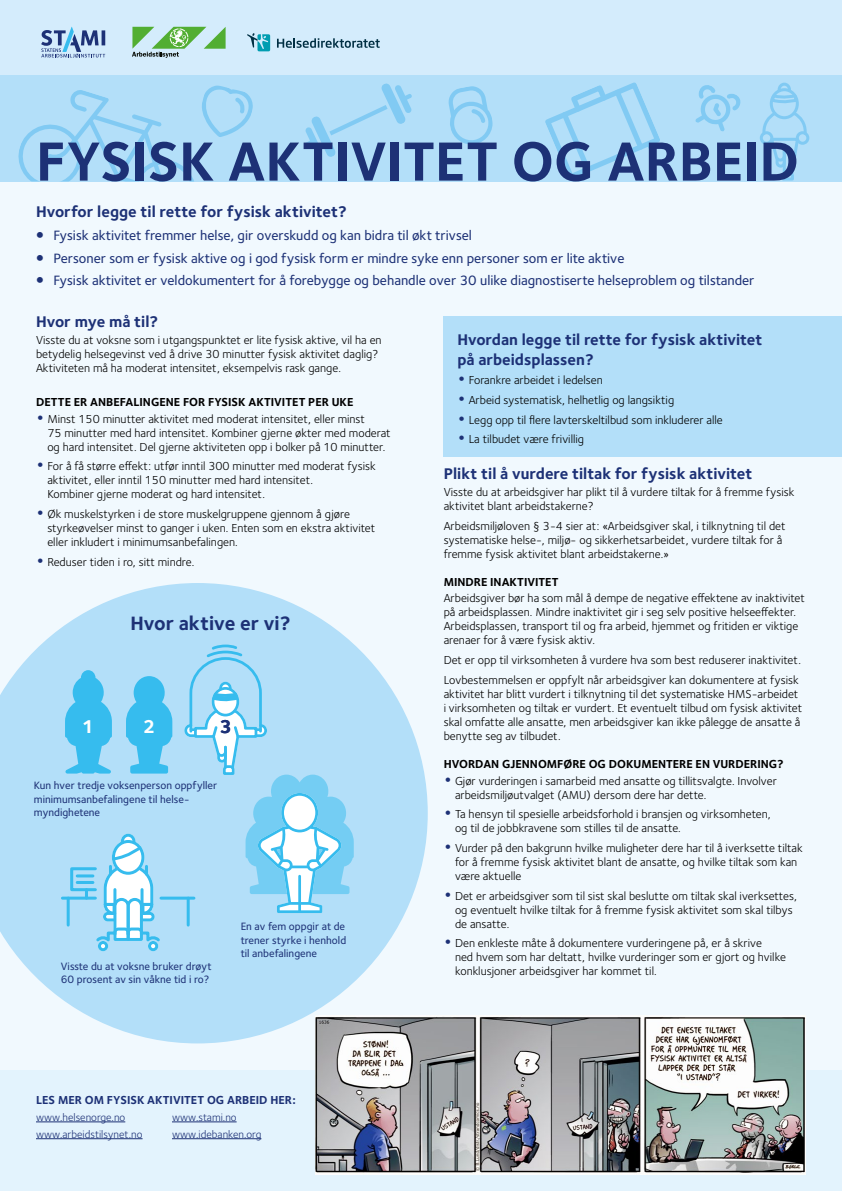
<style>
.page{position:relative;width:842px;height:1191px;background:#fff}
.page>*{position:absolute;margin:0;border:0;box-sizing:border-box;transform-origin:0 0}
.t1{font:700 57px "Foundry Sterling";color:#1d3176}
.t2{font:36px "Foundry Sterling";color:#1d3176}
.t3{font:700 20px "Foundry Sterling";color:#1d3176}
.t4{font:700 19.2px "Foundry Sterling";color:#fff}
.t5{font:700 19.2px "Foundry Sterling";color:#1d3176}
.t6{font:700 16px/19.2px "Foundry Sterling";color:#1d3176}
.t7{font:500 14px "Foundry Sterling";color:#1d3176}
.t8{font:12px/14px "Foundry Sterling";color:#000}
.t9{font:700 12px "Foundry Sterling";color:#000}
.t10{font:700 12px "Foundry Sterling";color:#1d3176}
.t11{font:500 11px/13.2px "Foundry Sterling";color:#1d3176}
.t12{font:11px/16.8px "Foundry Sterling";color:#1d3176}
.s1{font-weight:700;font-size:19px;color:#1d3176}
</style>
<div class="page">
<div style="left:0;top:162px;width:842px;height:1029px;background:#f1f9fe"></div>
<svg style="left:136px;top:583px;width:292px;height:460px"></svg>
<svg style="left:0;top:591px;width:426px;height:444px;fill:#b3dff9"></svg>
<div style="left:0;top:1070px;width:842px;height:121px;background:#e3f3fd"></div>
<div style="left:0;top:0;width:842px;height:85px;background:#d4ecfc"></div>
<svg style="left:277px;top:38px;width:103px;height:10px"></svg>
<svg style="left:247px;top:33px;width:23px;height:18px"></svg>
<svg style="left:132px;top:27px;width:94px;height:31px"></svg>
<svg style="left:41px;top:27px;width:64px;height:31px"></svg>
<div style="left:0;top:75px;width:842px;height:106px;background:#b3dff9"></div>
<svg style="left:305px;top:83px;width:107px;height:74px"></svg>
<svg style="left:695px;top:85px;width:46px;height:46px"></svg>
<svg style="left:448px;top:86px;width:45px;height:59px"></svg>
<svg style="left:541px;top:82px;width:122px;height:100px"></svg>
<svg style="left:18px;top:85px;width:235px;height:96px"></svg>
<div style="left:760px;top:131px;width:13px;height:14px;border:3px solid #36bcee;border-radius:50%"></div>
<svg style="left:761px;top:83px;width:47px;height:97px"></svg>
<div style="left:796px;top:131px;width:13px;height:14px;border:3px solid #36bcee;border-radius:50%"></div>
<img style="left:315px;top:1015px;width:491px;height:159px">
<hr style="left:36px;top:1121px;width:89px;height:1px;background:#1d3176">
<hr style="left:36px;top:1138px;width:107px;height:1px;background:#1d3176">
<hr style="left:172px;top:1121px;width:65px;height:1px;background:#1d3176">
<hr style="left:172px;top:1138px;width:89px;height:1px;background:#1d3176">
<div style="left:444px;top:316px;width:398px;height:141px;background:#b3dff9"></div>
<div style="left:98px;top:941px;width:10px;height:10px;border:3px solid #36bcee;border-radius:50%"></div>
<div style="left:148px;top:941px;width:10px;height:10px;border:3px solid #36bcee;border-radius:50%"></div>
<svg style="left:94px;top:833px;width:69px;height:114px"></svg>
<hr style="left:161px;top:896px;width:33px;height:3px;background:#36bcee">
<hr style="left:187px;top:898px;width:3px;height:27px;background:#36bcee">
<hr style="left:62px;top:896px;width:33px;height:3px;background:#36bcee">
<hr style="left:67px;top:898px;width:3px;height:27px;background:#36bcee">
<svg style="left:85px;top:891px;width:3px;height:5px"></svg>
<div style="left:70px;top:867px;width:27px;height:24px;border:3px solid #36bcee"></div>
<hr style="left:77px;top:874px;width:16px;height:3px;background:#36bcee">
<hr style="left:77px;top:881px;width:16px;height:3px;background:#36bcee">
<svg style="left:126px;top:676px;width:46px;height:97px;background:#57c5f0"></svg>
<svg style="left:65px;top:670px;width:47px;height:103px;background:#5cc6f1"></svg>
<svg style="left:183px;top:644px;width:171px;height:269px;background:#a9ddf7"></svg>
<h1 class="t1" style="left:36px;top:127px;width:764px">FYSISK AKTIVITET OG ARBEID</h1>
<h3 class="t6" style="left:36px;top:203px;width:312px">Hvorfor legge til rette for fysisk aktivitet?</h3>
<h2 class="t2" style="left:30px;top:211px;width:21px">•</h2>
<p class="t7" style="left:53px;top:227px;width:420px">Fysisk aktivitet fremmer helse, gir overskudd og kan bidra til økt trivsel</p>
<h2 class="t2" style="left:30px;top:234px;width:21px">•</h2>
<p class="t7" style="left:53px;top:250px;width:573px">Personer som er fysisk aktive og i god fysisk form er mindre syke enn personer som er lite aktive</p>
<h2 class="t2" style="left:30px;top:256px;width:21px">•</h2>
<p class="t7" style="left:53px;top:272px;width:703px">Fysisk aktivitet er veldokumentert for å forebygge og behandle over 30 ulike diagnostiserte helseproblem og tilstander</p>
<h3 class="t6" style="left:36px;top:313px;width:124px">Hvor mye må til?</h3>
<p class="t8" style="left:36px;top:333px;width:347px">Visste du at voksne som i utgangspunktet er lite fysisk aktive, vil ha en betydelig helsegevinst ved å drive 30 minutter fysisk aktivitet daglig?<br>Aktiviteten må ha moderat intensitet, eksempelvis rask gange.</p>
<p class="t9" style="left:36px;top:395px;width:319px">DETTE ER ANBEFALINGENE FOR FYSISK AKTIVITET PER UKE</p>
<p class="t8" style="left:47px;top:412px;width:345px;text-indent:-11px"><span class="s1">•</span> Minst 150 minutter aktivitet med moderat intensitet, eller minst<br>75 minutter med hard intensitet. Kombiner gjerne økter med moderat og hard intensitet. Del gjerne aktiviteten opp i bolker på 10 minutter.</p>
<p class="t8" style="left:47px;top:459px;width:330px;text-indent:-11px"><span class="s1">•</span> For å få større effekt: utfør inntil 300 minutter med moderat fysisk aktivitet, eller inntil 150 minutter med hard intensitet.<br>Kombiner gjerne moderat og hard intensitet.</p>
<p class="t8" style="left:47px;top:507px;width:329px;text-indent:-11px"><span class="s1">•</span> Øk muskelstyrken i de store muskelgruppene gjennom å gjøre styrkeøvelser minst to ganger i uken. Enten som en ekstra aktivitet eller inkludert i minimumsanbefalingen.</p>
<p class="t8" style="left:36px;top:555px;width:160px"><span class="s1">•</span> Reduser tiden i ro, sitt mindre.</p>
<h3 class="t3" style="left:130px;top:611px;width:162px">Hvor aktive er vi?</h3>
<h3 class="t4" style="left:82px;top:715px;width:14px">1</h3>
<h3 class="t4" style="left:143px;top:715px;width:14px">2</h3>
<h3 class="t5" style="left:219px;top:715px;width:14px">3</h3>
<p class="t11" style="left:34px;top:779px;width:185px">Kun hver tredje voksenperson oppfyller minimumsanbefalingene til helse&shy;myndighetene</p>
<p class="t11" style="left:61px;top:959px;width:152px">Visste du at voksne bruker drøyt<br>60 prosent av sin våkne tid i ro?</p>
<p class="t11" style="left:241px;top:920px;width:107px;text-align:justify">En av fem oppgir at de trener styrke i henhold til anbefalingene</p>
<p class="t10" style="left:36px;top:1092px;width:261px">LES MER OM FYSISK AKTIVITET OG ARBEID HER:</p>
<p class="t12" style="left:36px;top:1108px;width:108px">www.helsenorge.no www.arbeidstilsynet.no</p>
<p class="t12" style="left:172px;top:1108px;width:91px">www.stami.no www.idebanken.org</p>
<h3 class="t6" style="left:457px;top:331px;width:307px">Hvordan legge til rette for fysisk aktivitet på arbeidsplassen?</h3>
<p class="t8" style="left:457px;top:373px;width:147px"><span class="s1">•</span> Forankre arbeidet i ledelsen</p>
<p class="t8" style="left:457px;top:393px;width:218px"><span class="s1">•</span> Arbeid systematisk, helhetlig og langsiktig</p>
<p class="t8" style="left:457px;top:413px;width:267px"><span class="s1">•</span> Legg opp til flere lavterskeltilbud som inkluderer alle</p>
<p class="t8" style="left:457px;top:432px;width:128px"><span class="s1">•</span> La tilbudet være frivillig</p>
<h3 class="t6" style="left:444px;top:465px;width:310px">Plikt til å vurdere tiltak for fysisk aktivitet</h3>
<p class="t8" style="left:444px;top:485px;width:352px">Visste du at arbeidsgiver har plikt til å vurdere tiltak for å fremme fysisk aktivitet blant arbeidstakerne?</p>
<p class="t8" style="left:444px;top:518px;width:343px">Arbeidsmiljøloven § 3-4 sier at: «Arbeidsgiver skal, i tilknytning til det systematiske helse-, miljø- og sikkerhetsarbeidet, vurdere tiltak for å fremme fysisk aktivitet blant arbeidstakerne.»</p>
<p class="t9" style="left:444px;top:574px;width:116px">MINDRE INAKTIVITET</p>
<p class="t8" style="left:444px;top:591px;width:363px">Arbeidsgiver bør ha som mål å dempe de negative effektene av inaktivitet på arbeidsplassen. Mindre inaktivitet gir i seg selv positive helseeffekter.<br>Arbeidsplassen, transport til og fra arbeid, hjemmet og fritiden er viktige arenaer for å være fysisk aktiv.</p>
<p class="t8" style="left:444px;top:650px;width:359px;line-height:19.7px">Det er opp til virksomheten å vurdere hva som best reduserer inaktivitet.<br>Lovbestemmelsen er oppfylt når arbeidsgiver kan dokumentere at fysisk</p>
<p class="t8" style="left:444px;top:687px;width:360px">aktivitet har blitt vurdert i tilknytning til det systematiske HMS-arbeidet i virksomheten og tiltak er vurdert. Et eventuelt tilbud om fysisk aktivitet skal omfatte alle ansatte, men arbeidsgiver kan ikke pålegge de ansatte å benytte seg av tilbudet.</p>
<p class="t9" style="left:444px;top:756px;width:341px">HVORDAN GJENNOMFØRE OG DOKUMENTERE EN VURDERING?</p>
<p class="t8" style="left:455px;top:773px;width:323px;text-indent:-11px"><span class="s1">•</span> Gjør vurderingen i samarbeid med ansatte og tillitsvalgte. Involver arbeidsmiljøutvalget (AMU) dersom dere har dette.</p>
<p class="t8" style="left:455px;top:807px;width:317px;text-indent:-11px"><span class="s1">•</span> Ta hensyn til spesielle arbeidsforhold i bransjen og virksomheten, og til de jobbkravene som stilles til de ansatte.</p>
<p class="t8" style="left:455px;top:841px;width:349px;text-indent:-11px"><span class="s1">•</span> Vurder på den bakgrunn hvilke muligheter dere har til å iverksette tiltak for å fremme fysisk aktivitet blant de ansatte, og hvilke tiltak som kan være aktuelle</p>
<p class="t8" style="left:455px;top:888px;width:343px;text-indent:-11px"><span class="s1">•</span> Det er arbeidsgiver som til sist skal beslutte om tiltak skal iverksettes, og eventuelt hvilke tiltak for å fremme fysisk aktivitet som skal tilbys de ansatte.</p>
<p class="t8" style="left:455px;top:936px;width:332px;text-indent:-11px"><span class="s1">•</span> Den enkleste måte å dokumentere vurderingene på, er å skrive<br>ned hvem som har deltatt, hvilke vurderinger som er gjort og hvilke konklusjoner arbeidsgiver har kommet til.</p>
</div>
